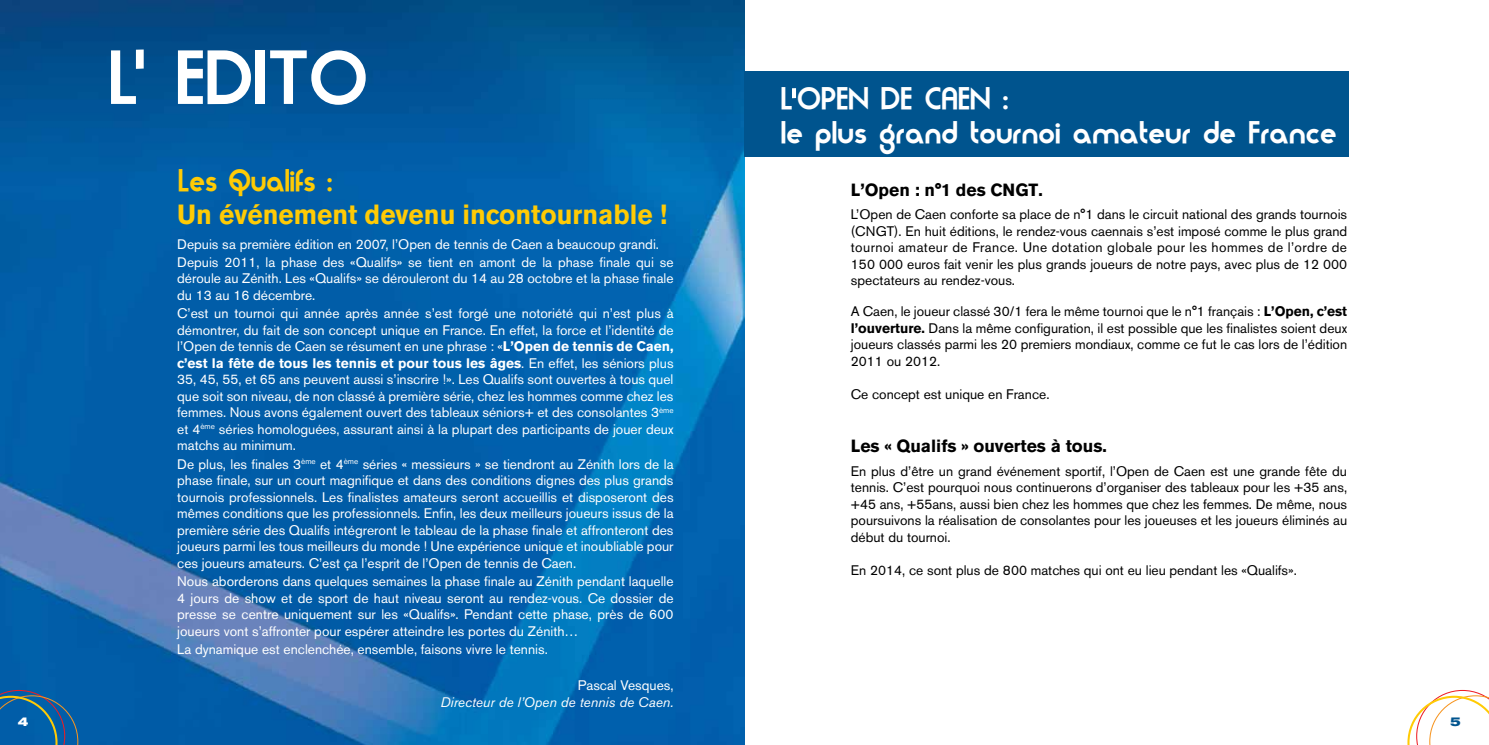
<style>
.page{position:relative;width:1489px;height:745px;background:#fff}
.page>*{position:absolute;margin:0;border:0;box-sizing:border-box;transform-origin:0 0}
.t1{font:67.5px "Moderna";color:#fff}
.t2{font:27.5px/33px "Moderna";color:#fff}
.t3{font:700 27.5px "Akzidenz Grotesk BE";color:#ffcb05;scale:.95 1}
.t4{font:27.5px "Moderna";letter-spacing:-.01em;color:#ffcb05;scale:.95 1}
.t5{font:700 17.5px "Akzidenz Grotesk BE";color:#000}
.t6{font:13.75px/16.5px "Akzidenz Grotesk BE";color:#fff;text-align:justify}
.t7{font:13.75px/16.5px "Akzidenz Grotesk BE";color:#000;text-align:justify}
.t8{font:italic 13.75px "Akzidenz Grotesk BE";color:#fff}
.t9{font:700 expanded 12.5px "Akzidenz Grotesk BE";color:#fff}
.t10{font:700 expanded 12.5px "Akzidenz Grotesk BE";color:#00548e}
.s1{font-weight:700}
</style>
<div class="page">
<img style="left:0;top:0;width:744px;height:744px">
<svg style="left:1407px;top:689px;width:81px;height:55px"></svg>
<svg style="left:0;top:689px;width:78px;height:55px;background:#16629b"></svg>
<div style="left:136px;top:49px;width:8px;height:20px;background:#fff"></div>
<div style="left:744px;top:72px;width:604px;height:85px;background:#00548e"></div>
<hr style="left:792px;top:88px;width:4px;height:10px;background:#fff">
<h1 class="t1" style="left:106px;top:34px;width:261px">L EDITO</h1>
<h2 class="t4" style="left:177px;top:163px;width:164px">Les Qualifs :</h2>
<h2 class="t3" style="left:177px;top:198px;width:517px">Un événement devenu incontournable !</h2>
<p class="t6" style="left:177px;top:234px;width:498px;line-height:18.2px">Depuis sa première édition en 2007, l’Open de tennis de Caen a beaucoup grandi.<br>Depuis 2011, la phase des «Qualifs» se tient en amont de la phase finale qui se</p>
<p class="t6" style="left:177px;top:270px;width:498px">déroule au Zénith. Les «Qualifs» se dérouleront du 14 au 28 octobre et la phase finale du 13 au 16 décembre.</p>
<p class="t6" style="left:177px;top:305px;width:498px">C’est un tournoi qui année après année s’est forgé une notoriété qui n’est plus à démontrer, du fait de son concept unique en France. En effet, la force et l’identité de l’Open de tennis de Caen se résument en une phrase : «<span class="s1">L’Open de tennis de Caen, c’est la fête de tous les tennis et pour tous les âges</span>. En effet, les séniors plus 35, 45, 55, et 65 ans peuvent aussi s’inscrire !». Les Qualifs sont ouvertes à tous quel que soit son niveau, de non classé à première série, chez les hommes comme chez les femmes. Nous avons également ouvert des tableaux séniors+ et des consolantes 3<sup>ème </sup>et 4<sup>ème</sup> séries homologuées, assurant ainsi à la plupart des participants de jouer deux matchs au minimum.</p>
<p class="t6" style="left:177px;top:455px;width:498px">De plus, les finales 3<sup>ème</sup> et 4<sup>ème</sup> séries « messieurs » se tiendront au Zénith lors de la phase finale, sur un court magnifique et dans des conditions dignes des plus grands tournois professionnels. Les finalistes amateurs seront accueillis et disposeront des mêmes conditions que les professionnels. Enfin, les deux meilleurs joueurs issus de la première série des Qualifs intégreront le tableau de la phase finale et affronteront des joueurs parmi les tous meilleurs du monde ! Une expérience unique et inoubliable pour ces joueurs amateurs. C’est ça l’esprit de l’Open de tennis de Caen.</p>
<p class="t6" style="left:177px;top:572px;width:498px">Nous aborderons dans quelques semaines la phase finale au Zénith pendant laquelle 4 jours de show et de sport de haut niveau seront au rendez-vous. Ce dossier de presse se centre uniquement sur les «Qualifs». Pendant cette phase, près de 600 joueurs vont s’affronter pour espérer atteindre les portes du Zénith…</p>
<p class="t6" style="left:177px;top:640px;width:372px">La dynamique est enclenchée, ensemble, faisons vivre le tennis.</p>
<p class="t6" style="left:578px;top:676px;width:97px">Pascal Vesques,</p>
<p class="t8" style="left:440px;top:693px;width:234px">Directeur de l’Open de tennis de Caen.</p>
<h2 class="t2" style="left:780px;top:84px;width:557px">Lopen de Caen :<br>le plus grand tournoi amateur de France</h2>
<p class="t5" style="left:850px;top:179px;width:193px">L’Open : n°1 des CNGT.</p>
<p class="t7" style="left:850px;top:206px;width:498px">L’Open de Caen conforte sa place de n°1 dans le circuit national des grands tournois (CNGT). En huit éditions, le rendez-vous caennais s’est imposé comme le plus grand tournoi amateur de France. Une dotation globale pour les hommes de l’ordre de 150 000 euros fait venir les plus grands joueurs de notre pays, avec plus de 12 000 spectateurs au rendez-vous.</p>
<p class="t7" style="left:850px;top:303px;width:498px">A Caen, le joueur classé 30/1 fera le même tournoi que le n°1 français : <span class="s1">L’Open, c’est l’ouverture.</span> Dans la même configuration, il est possible que les finalistes soient deux joueurs classés parmi les 20 premiers mondiaux, comme ce fut le cas lors de l’édition 2011 ou 2012.</p>
<p class="t7" style="left:850px;top:385px;width:200px">Ce concept est unique en France.</p>
<p class="t5" style="left:850px;top:435px;width:257px">Les « Qualifs » ouvertes à tous.</p>
<p class="t7" style="left:850px;top:462px;width:498px">En plus d’être un grand événement sportif, l’Open de Caen est une grande fête du tennis. C’est pourquoi nous continuerons d’organiser des tableaux pour les +35 ans, +45 ans, +55ans, aussi bien chez les hommes que chez les femmes. De même, nous poursuivons la réalisation de consolantes pour les joueuses et les joueurs éliminés au début du tournoi.</p>
<p class="t7" style="left:850px;top:561px;width:447px">En 2014, ce sont plus de 800 matches qui ont eu lieu pendant les «Qualifs».</p>
<p class="t9" style="left:18px;top:713px;width:12px">4</p>
<p class="t10" style="left:1449px;top:713px;width:12px">5</p>
</div>
